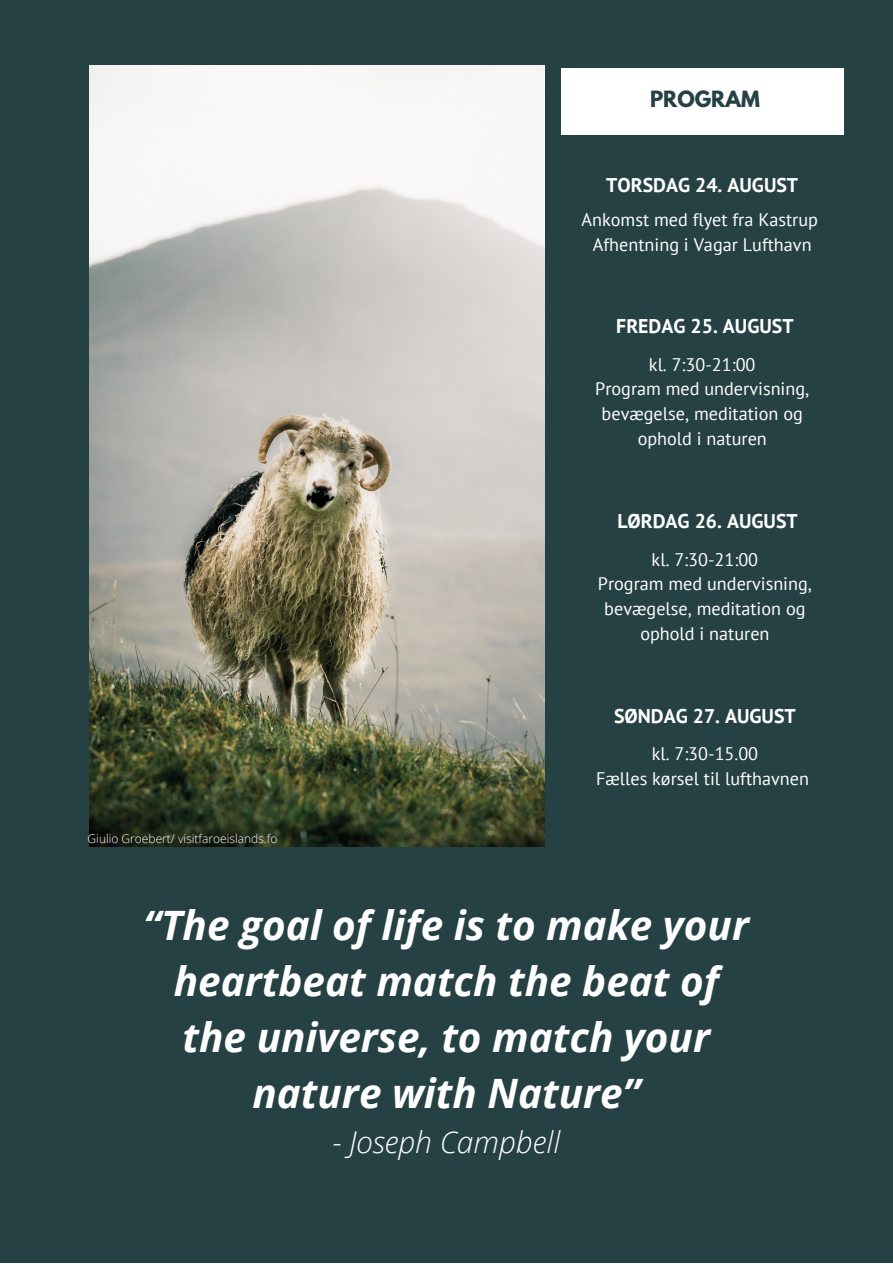
<style>
.page{position:relative;width:893px;height:1264px;background:#fff}
.page>*{position:absolute;margin:0;border:0;box-sizing:border-box;transform-origin:0 0}
.t1{font:italic 700 40.5px/56.2px "Open Sans";color:#fff;text-align:center}
.t2{font:italic 300 30px "Open Sans";color:#fff}
.t3{font:700 19.8px "PT Sans";color:#fff}
.t4{font:700 19.8px "League Spartan";color:#264144}
.t5{font:18.15px/24.8px "PT Sans";color:#fff;text-align:center}
.t6{font:300 12px "Open Sans";color:#fff}
</style>
<div class="page">
<div style="left:0;top:0;width:892px;height:1262px;background:#264144"></div>
<div style="left:561px;top:69px;width:282px;height:66px;background:#fff"></div>
<img style="left:89px;top:66px;width:455px;height:780px">
<p class="t4" style="left:650px;top:89px;width:111px">PROGRAM</p>
<p class="t3" style="left:606px;top:171px;width:193px">TORSDAG 24. AUGUST</p>
<p class="t5" style="left:581px;top:207px;width:238px">Ankomst med flyet fra Kastrup<br>Afhentning i Vagar Lufthavn</p>
<p class="t3" style="left:616px;top:313px;width:179px">FREDAG 25. AUGUST</p>
<p class="t5" style="left:595px;top:351px;width:215px">kl. 7:30-21:00<br>Program med undervisning, bevægelse, meditation og ophold i naturen</p>
<p class="t3" style="left:617px;top:507px;width:182px">LØRDAG 26. AUGUST</p>
<p class="t5" style="left:598px;top:546px;width:215px">kl. 7:30-21:00<br>Program med undervisning, bevægelse, meditation og ophold i naturen</p>
<p class="t6" style="left:88px;top:830px;width:191px">Giulio Groebert/ visitfaroeislands.fo</p>
<p class="t3" style="left:614px;top:702px;width:183px">SØNDAG 27. AUGUST</p>
<p class="t5" style="left:596px;top:741px;width:214px">kl. 7:30-15.00<br>Fælles kørsel til lufthavnen</p>
<h1 class="t1" style="left:144px;top:895px;width:607px">“The goal of life is to make your heartbeat match the beat of the universe, to match your nature with Nature”</h1>
<h2 class="t2" style="left:332px;top:1121px;width:229px">- Joseph Campbell</h2>
</div>
